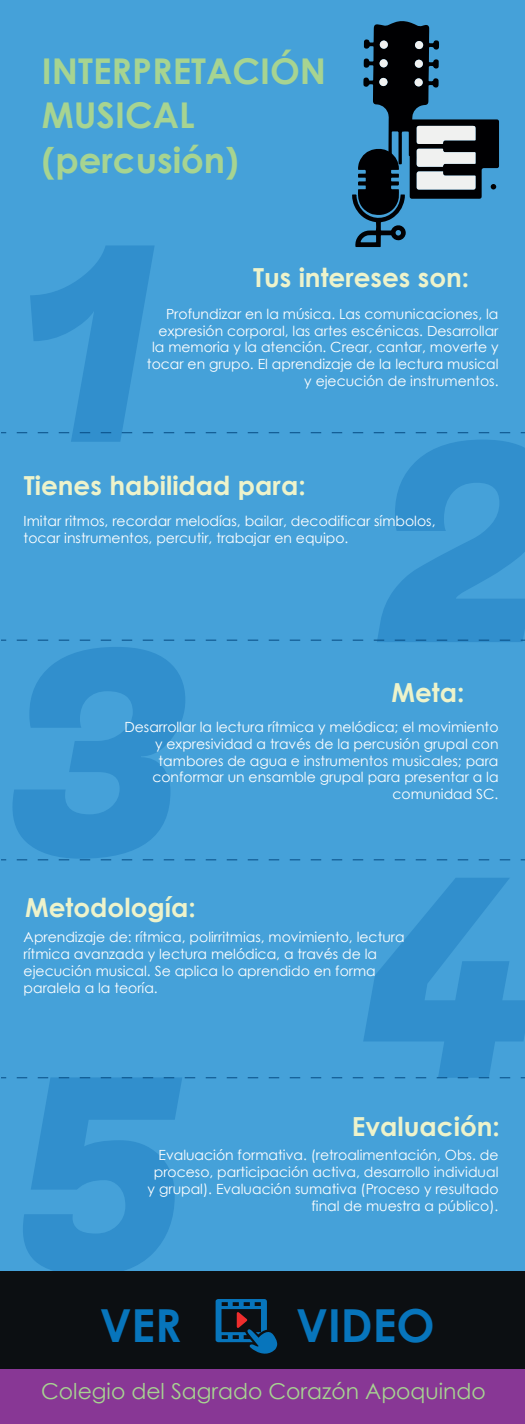
<style>
.page{position:relative;width:525px;height:1424px;background:#fff}
.page>*{position:absolute;margin:0;border:0;box-sizing:border-box;transform-origin:0 0}
.t1{font:700 45.5px "Century Gothic";color:#0775bc}
.t2{font:700 35.52px/44.6px "Century Gothic";color:#a7d491}
.t3{font:700 26.25px "Century Gothic";color:#edf3cb}
.t4{font:21.88px "Century Gothic";color:#a7d491}
.t5{font:14px/16.8px "Century Gothic";color:#fff;text-align:right}
</style>
<div class="page">
<div style="left:0;top:231px;width:525px;height:1082px;background:#45a1d9"></div>
<div style="left:0;top:0;width:525px;height:231px;background:#45a1d9"></div>
<div style="left:0;top:1368px;width:525px;height:56px;background:#883795"></div>
<svg style="left:17px;top:432px;width:494px;height:1px"></svg>
<svg style="left:1px;top:640px;width:509px;height:1px"></svg>
<svg style="left:17px;top:859px;width:494px;height:1px"></svg>
<svg style="left:1px;top:1077px;width:509px;height:1px"></svg>
<div style="left:0;top:1271px;width:525px;height:97px;background:#0c0f12"></div>
<svg style="left:216px;top:1299px;width:61px;height:55px"></svg>
<svg style="left:352px;top:21px;width:147px;height:226px"></svg>
<div style="left:379px;top:78px;width:9px;height:8px;background:#f0f1f0;border-radius:50%"></div>
<div style="left:415px;top:78px;width:8px;height:8px;background:#f0f1f0;border-radius:50%"></div>
<div style="left:380px;top:40px;width:8px;height:9px;background:#f0f1f0;border-radius:50%"></div>
<div style="left:380px;top:59px;width:8px;height:9px;background:#f0f1f0;border-radius:50%"></div>
<div style="left:415px;top:41px;width:8px;height:8px;background:#f0f1f0;border-radius:50%"></div>
<div style="left:415px;top:60px;width:8px;height:8px;background:#f0f1f0;border-radius:50%"></div>
<h2 class="t2" style="left:42px;top:47px;width:286px">INTERPRETACIÓN<br>MUSICAL (percusión)</h2>
<h3 class="t3" style="left:253px;top:258px;width:218px">Tus intereses son:</h3>
<p class="t5" style="left:147px;top:305px;width:353px">Profundizar en la música. Las comunicaciones, la expresión corporal, las artes escénicas. Desarrollar la memoria y la atención. Crear, cantar, moverte y tocar en grupo. El aprendizaje de la lectura musical y ejecución de instrumentos.</p>
<h3 class="t3" style="left:24px;top:465px;width:283px">Tienes habilidad para:</h3>
<p class="t5" style="left:24px;top:512px;width:413px;text-align:left">Imitar ritmos, recordar melodías, bailar, decodificar símbolos, tocar instrumentos, percutir, trabajar en equipo.</p>
<h3 class="t3" style="left:391px;top:673px;width:74px">Meta:</h3>
<p class="t5" style="left:124px;top:718px;width:376px">Desarrollar la lectura rítmica y melódica; el movimiento y expresividad a través de la percusión grupal con tambores de agua e instrumentos musicales; para conformar un ensamble grupal para presentar a la comunidad SC.</p>
<h3 class="t3" style="left:25px;top:888px;width:172px">Metodología:</h3>
<p class="t5" style="left:24px;top:929px;width:383px;text-align:left">Aprendizaje de: rítmica, polirritmias, movimiento, lectura rítmica avanzada y lectura melódica, a través de la ejecución musical. Se aplica lo aprendido en forma paralela a la teoría.</p>
<h3 class="t3" style="left:352px;top:1106px;width:150px">Evaluación:</h3>
<p class="t5" style="left:148px;top:1146px;width:352px">Evaluación formativa. (retroalimentación, Obs. de proceso, participación activa, desarrollo individual y grupal). Evaluación sumativa (Proceso y resultado final de muestra a público).</p>
<h1 class="t1" style="left:100px;top:1291px;width:83px">VER</h1>
<h1 class="t1" style="left:296px;top:1291px;width:140px">VIDEO</h1>
<h3 class="t4" style="left:41px;top:1376px;width:446px">Colegio del Sagrado Corazón Apoquindo</h3>
</div>
